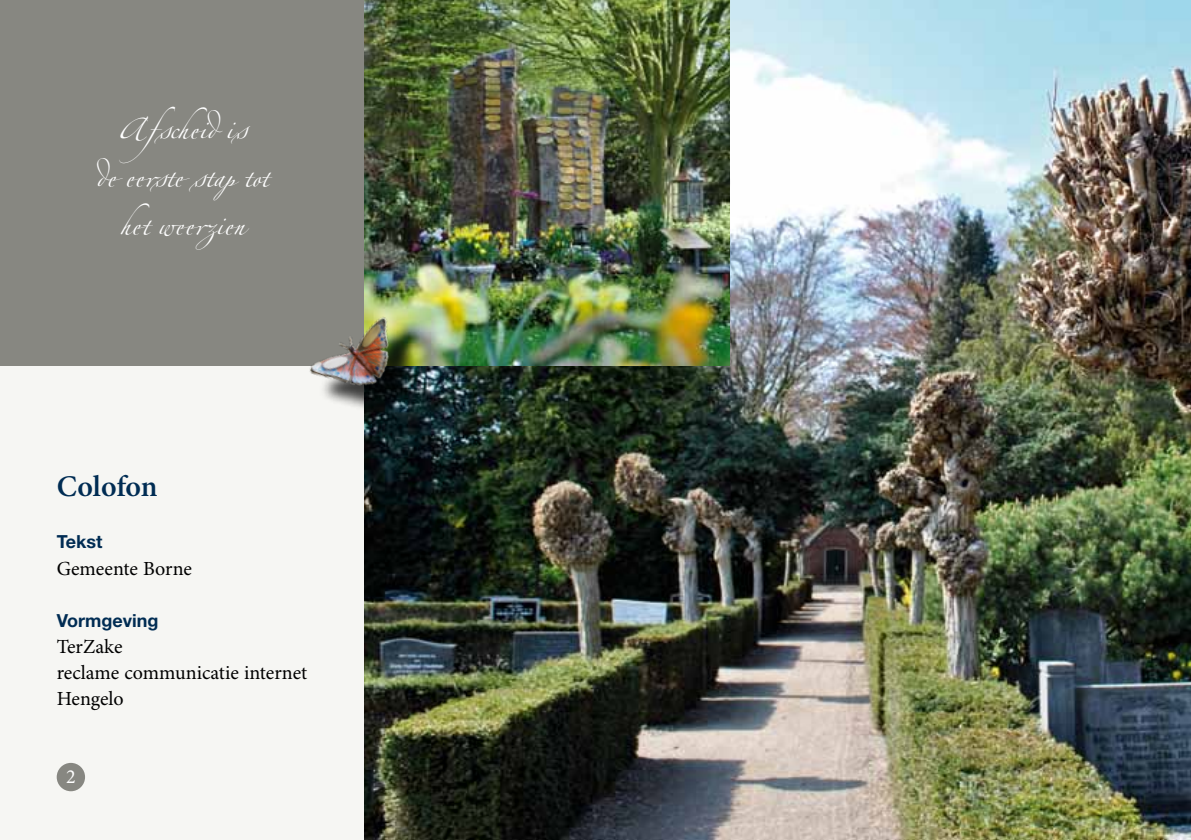
<style>
.page{position:relative;width:1191px;height:840px;background:#fff}
.page>*{position:absolute;margin:0;border:0;box-sizing:border-box;transform-origin:0 0}
.t1{font:42px/48px "Linotype Zapfino Four";color:#fff;text-align:center}
.t2{font:600 30px "Minion Pro";letter-spacing:-.005em;color:#002c53}
.t3{font:20px/26px "Minion Pro";color:#000}
.t4{font:20px "Minion Pro";color:#fff}
.t5{font:700 18px "Helvetica Neue LT Std";color:#002c53}
</style>
<div class="page">
<div style="left:0;top:365px;width:427px;height:474px;background:#f6f6f3"></div>
<img style="left:365px;top:0;width:826px;height:839px">
<div style="left:0;top:0;width:365px;height:365px;background:#878781"></div>
<img style="left:365px;top:0;width:364px;height:365px">
<img style="left:276px;top:276px;width:217px;height:180px">
<div style="left:57px;top:762px;width:28px;height:28px;background:#878781;border-radius:50%"></div>
<p class="t1" style="left:96px;top:100px;width:174px">Afscheid is<br>de eerste stap tot het weerzien</p>
<p class="t2" style="left:57px;top:468px;width:102px">Colofon</p>
<p class="t5" style="left:57px;top:530px;width:47px">Tekst</p>
<p class="t3" style="left:57px;top:555px;width:137px">Gemeente Borne</p>
<p class="t5" style="left:57px;top:608px;width:103px">Vormgeving</p>
<p class="t3" style="left:57px;top:633px;width:252px">TerZake<br>reclame communicatie internet<br>Hengelo</p>
<p class="t4" style="left:66px;top:764px;width:11px">2</p>
</div>
